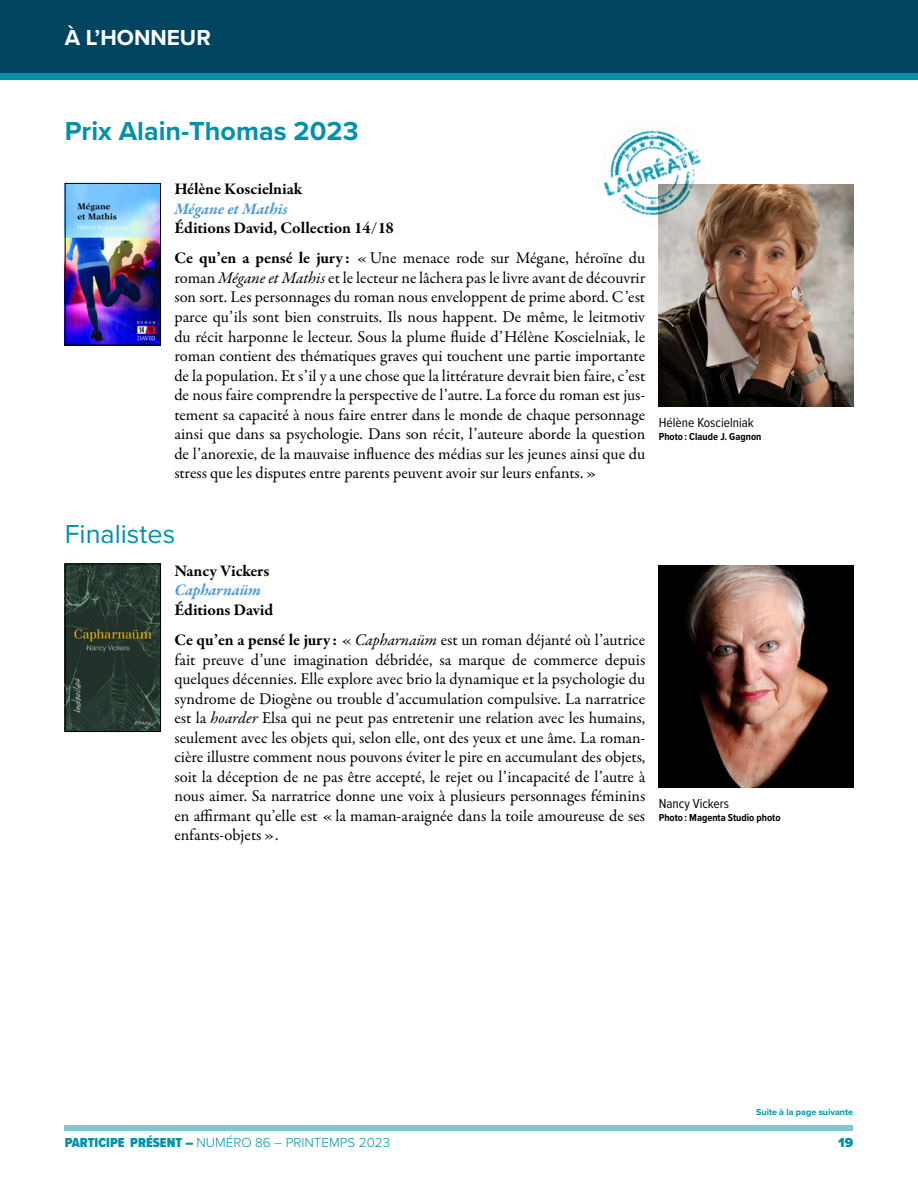
<style>
.page{position:relative;width:918px;height:1188px;background:#fff}
.page>*{position:absolute;margin:0;border:0;box-sizing:border-box;transform-origin:0 0}
.t1{font:700 27px "Proxima Nova";color:#0091a9}
.t2{font:27px "Proxima Nova";color:#0091a9}
.t3{font:700 22.5px "Proxima Nova";color:#fff}
.t4{font:16.5px/19.5px "Garamond Premr Pro";color:#000;text-align:justify}
.t5{font:700 16.5px/30.3px "Garamond Premr Pro";color:#000}
.t6{font:italic 700 16.5px "Garamond Premr Pro";letter-spacing:-.005em;color:#5299d3}
.t7{font:300 13.5px "Proxima Nova";color:#0091a9}
.t8{font:13.5px "Proxima Nova Cond";color:#000}
.t9{font:900 13.5px "Proxima Nova";color:#0091a9}
.t10{font:700 10.5px "Proxima Nova Cond";color:#000}
.t11{font:700 9px "Proxima Nova";color:#0091a9}
.s1{font-weight:400}
.s2{font-style:italic}
.s3{font-weight:400;font-style:italic}
.s4{font-family:"Proxima Nova Cond";font-weight:900}
.s5{font-weight:900}
</style>
<div class="page">
<div style="left:0;top:0;width:918px;height:79px;background:#0091a9"></div>
<div style="left:0;top:0;width:918px;height:73px;background:#004460"></div>
<div style="left:65px;top:1125px;width:788px;height:6px;background:#82c6d5"></div>
<img style="left:67px;top:185px;width:92px;height:158px">
<div style="left:65px;top:183px;width:96px;height:162px;border:1px solid #000"></div>
<img style="left:67px;top:566px;width:92px;height:164px">
<div style="left:65px;top:564px;width:96px;height:168px;border:1px solid #000"></div>
<img style="left:659px;top:184px;width:194px;height:223px">
<img style="left:659px;top:565px;width:194px;height:223px">
<img style="left:603px;top:130px;width:111px;height:104px">
<h2 class="t3" style="left:65px;top:21px;width:148px">À L’HONNEUR</h2>
<h1 class="t1" style="left:65px;top:111px;width:295px">Prix Alain-Thomas 2023</h1>
<p class="t5" style="left:174px;top:174px;width:129px">Hélène Koscielniak</p>
<p class="t6" style="left:174px;top:198px;width:115px">Mégane et Mathis</p>
<p class="t5" style="left:174px;top:213px;width:472px">Éditions David, Collection 14/18<br>Ce qu’en a pensé le jury : <span class="s1">«Une menace rode sur Mégane, héroïne du</span></p>
<p class="t4" style="left:174px;top:268px;width:472px">roman <span class="s2">Mégane et Mathis</span> et le lecteur ne lâchera pas le livre avant de découvrir son sort. Les personnages du roman nous enveloppent de prime abord. C’est parce qu’ils sont bien construits. Ils nous happent. De même, le leitmotiv du récit harponne le lecteur. Sous la plume fluide d’Hélène Koscielniak, le roman contient des thématiques graves qui touchent une partie importante de la population. Et s’il y a une chose que la littérature devrait bien faire, c’est de nous faire comprendre la perspective de l’autre. La force du roman est jus&shy;tement sa capacité à nous faire entrer dans le monde de chaque personnage ainsi que dans sa psychologie. Dans son récit, l’auteure aborde la question de l’anorexie, de la mauvaise influence des médias sur les jeunes ainsi que du stress que les disputes entre parents peuvent avoir sur leurs enfants.»</p>
<p class="t8" style="left:659px;top:412px;width:97px">Hélène Koscielniak</p>
<p class="t10" style="left:659px;top:429px;width:104px">Photo : Claude J. Gagnon</p>
<h1 class="t2" style="left:65px;top:514px;width:112px">Finalistes</h1>
<p class="t5" style="left:174px;top:556px;width:97px">Nancy Vickers</p>
<p class="t6" style="left:174px;top:580px;width:88px">Capharnaüm</p>
<p class="t5" style="left:174px;top:595px;width:472px">Éditions David<br>Ce qu’en a pensé le jury : <span class="s1">«</span><span class="s3">Capharnaüm</span> <span class="s1">est un roman déjanté où l’autrice</span></p>
<p class="t4" style="left:174px;top:650px;width:472px">fait preuve d’une imagination débridée, sa marque de commerce depuis quelques décennies. Elle explore avec brio la dynamique et la psychologie du syndrome de Diogène ou trouble d’accumulation compulsive. La narratrice est la <span class="s2">hoarder</span> Elsa qui ne peut pas entretenir une relation avec les humains, seulement avec les objets qui, selon elle, ont des yeux et une âme. La roman&shy;cière illustre comment nous pouvons éviter le pire en accumulant des objets, soit la déception de ne pas être accepté, le rejet ou l’incapacité de l’autre à nous aimer. Sa narratrice donne une voix à plusieurs personnages féminins en affirmant qu’elle est «la maman-araignée dans la toile amoureuse de ses enfants-objets».</p>
<p class="t8" style="left:659px;top:793px;width:72px">Nancy Vickers</p>
<p class="t10" style="left:659px;top:810px;width:123px">Photo : Magenta Studio photo</p>
<p class="t11" style="left:756px;top:1105px;width:99px">Suite à la page suivante</p>
<p class="t7" style="left:65px;top:1132px;width:327px"><span class="s4">PARTICIPE PRÉSENT</span> <span class="s5">–</span> NUMÉRO 86 – PRINTEMPS 2023</p>
<p class="t9" style="left:838px;top:1133px;width:16px">19</p>
</div>
